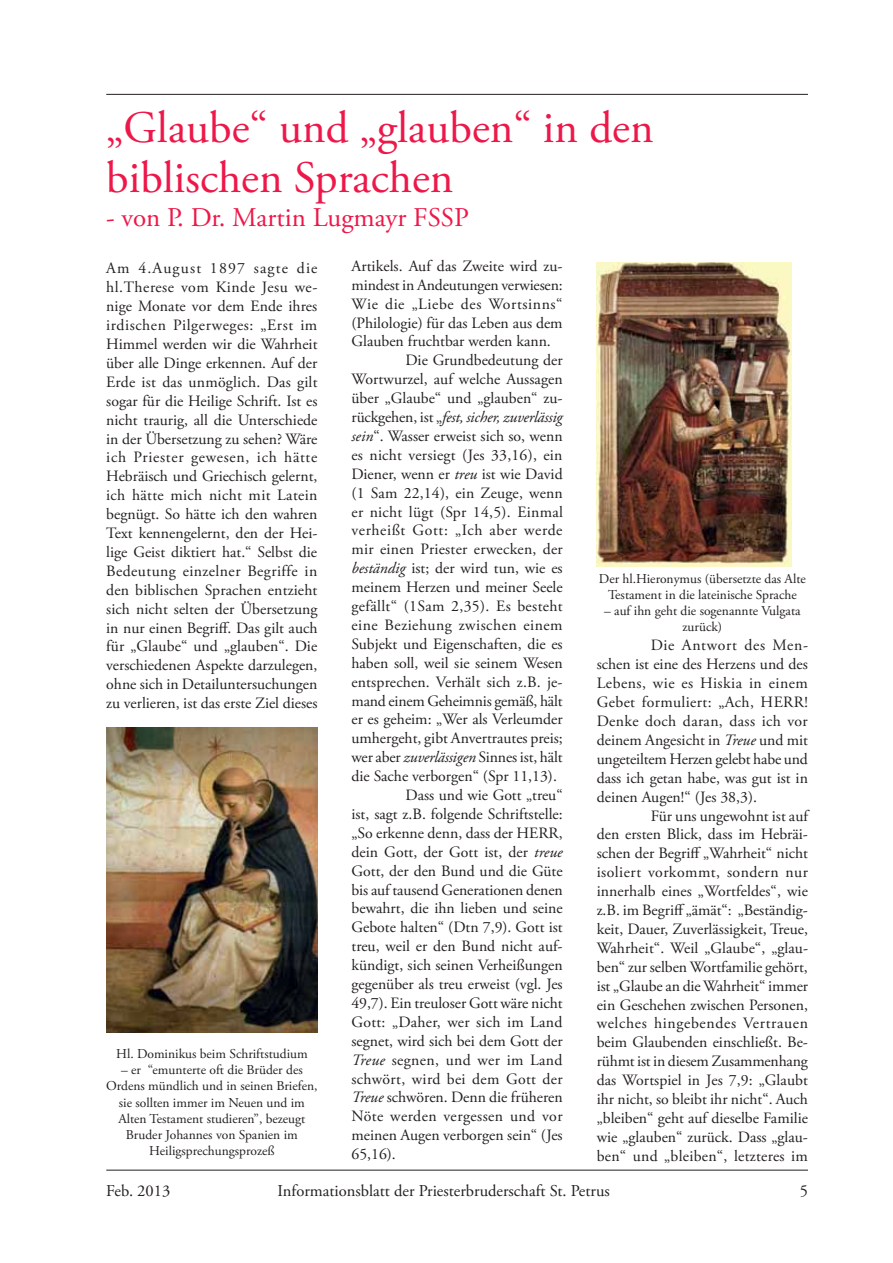
<style>
.page{position:relative;width:893px;height:1263px;background:#fff}
.page>*{position:absolute;margin:0;border:0;box-sizing:border-box;transform-origin:0 0}
.t1{font:45px/49.5px "Adobe Garamond Pro";color:#ed1849}
.t2{font:27px "Adobe Garamond Pro";color:#ed1849}
.t3{font:16.5px "Adobe Garamond Pro";color:#231f20}
.t4{font:15.75px/18.9px "Adobe Garamond Pro";color:#231f20;text-align:justify}
.t5{font:15.75px "Adobe Garamond Pro";letter-spacing:.02em;color:#231f20}
.t6{font:15.75px "Adobe Garamond Pro";letter-spacing:.025em;color:#231f20}
.t7{font:15.75px "Adobe Garamond Pro";letter-spacing:.04em;color:#231f20}
.t8{font:15.75px "Adobe Garamond Pro";letter-spacing:.03em;color:#231f20}
.t9{font:italic 15.75px "Adobe Garamond Pro";letter-spacing:-.01em;color:#231f20}
.t10{font:13.5px/16.2px "Adobe Garamond Pro";color:#231f20;text-align:center}
.s1{font-style:normal}
.s2{font-style:italic}
</style>
<div class="page">
<hr style="left:106px;top:1170px;width:702px;height:1px;background:#231f20">
<hr style="left:106px;top:94px;width:702px;height:1px;background:#231f20">
<img style="left:597px;top:262px;width:194px;height:305px">
<img style="left:106px;top:728px;width:211px;height:305px">
<h1 class="t1" style="left:106px;top:107px;width:549px">„Glaube“ und „glauben“ in den biblischen Sprachen</h1>
<h2 class="t2" style="left:106px;top:207px;width:364px">- von P. Dr. Martin Lugmayr FSSP</h2>
<p class="t4" style="left:351px;top:258px;width:213px">Artikels. Auf das Zweite wird zu-</p>
<p class="t4" style="left:351px;top:276px;width:213px">mindest in Andeutungen verwiesen:</p>
<p class="t7" style="left:351px;top:297px;width:213px">Wie die „Liebe des Wortsinns“</p>
<p class="t4" style="left:351px;top:314px;width:213px">(Philologie) für das Leben aus dem</p>
<p class="t4" style="left:351px;top:333px;width:201px">Glauben fruchtbar werden kann.</p>
<p class="t4" style="left:405px;top:352px;width:159px">Die Grundbedeutung der</p>
<p class="t4" style="left:351px;top:371px;width:213px">Wortwurzel, auf welche Aussagen</p>
<p class="t4" style="left:351px;top:390px;width:213px">über „Glaube“ und „glauben“ zu-</p>
<p class="t9" style="left:351px;top:411px;width:213px"><span class="s1">rückgehen, ist „</span>fest, sicher, zuverlässig</p>
<p class="t4" style="left:351px;top:428px;width:213px"><span class="s2">sein</span>“. Wasser erweist sich so, wenn</p>
<p class="t4" style="left:351px;top:447px;width:212px">es nicht versiegt (Jes 33,16), ein</p>
<p class="t4" style="left:351px;top:465px;width:213px">Diener, wenn er <span class="s2">treu</span> ist wie David</p>
<p class="t4" style="left:351px;top:484px;width:213px">(1 Sam 22,14), ein Zeuge, wenn</p>
<p class="t5" style="left:351px;top:505px;width:213px">er nicht lügt (Spr 14,5). Einmal</p>
<p class="t7" style="left:351px;top:524px;width:213px">verheißt Gott: „Ich aber werde</p>
<p class="t4" style="left:351px;top:541px;width:213px">mir einen Priester erwecken, der</p>
<p class="t4" style="left:351px;top:560px;width:213px"><span class="s2">beständig</span> ist; der wird tun, wie es</p>
<p class="t4" style="left:351px;top:579px;width:213px">meinem Herzen und meiner Seele</p>
<p class="t6" style="left:351px;top:600px;width:213px">gefällt“ (1Sam 2,35). Es besteht</p>
<p class="t8" style="left:351px;top:618px;width:213px">eine Beziehung zwischen einem</p>
<p class="t4" style="left:351px;top:636px;width:213px">Subjekt und Eigenschaften, die es</p>
<p class="t4" style="left:351px;top:654px;width:213px">haben soll, weil sie seinem Wesen</p>
<p class="t4" style="left:351px;top:673px;width:213px">entsprechen. Verhält sich z.B. je-</p>
<p class="t4" style="left:351px;top:692px;width:213px">mand einem Geheimnis gemäß, hält</p>
<p class="t4" style="left:351px;top:711px;width:213px">er es geheim: „Wer als Verleumder</p>
<p class="t4" style="left:351px;top:730px;width:213px">umhergeht, gibt Anvertrautes preis;</p>
<p class="t4" style="left:351px;top:749px;width:213px">wer aber <span class="s2">zuverlässigen</span> Sinnes ist, hält</p>
<p class="t4" style="left:351px;top:768px;width:207px">die Sache verborgen“ (Spr 11,13).</p>
<p class="t4" style="left:405px;top:787px;width:159px">Dass und wie Gott „treu“</p>
<p class="t4" style="left:351px;top:806px;width:213px">ist, sagt z.B. folgende Schriftstelle:</p>
<p class="t4" style="left:351px;top:825px;width:213px">„So erkenne denn, dass der HERR,</p>
<p class="t4" style="left:351px;top:843px;width:213px">dein Gott, der Gott ist, der <span class="s2">treue</span></p>
<p class="t4" style="left:351px;top:862px;width:213px">Gott, der den Bund und die Güte</p>
<p class="t4" style="left:351px;top:881px;width:213px">bis auf tausend Generationen denen</p>
<p class="t4" style="left:351px;top:900px;width:213px">bewahrt, die ihn lieben und seine</p>
<p class="t4" style="left:351px;top:919px;width:213px">Gebote halten“ (Dtn 7,9). Gott ist</p>
<p class="t4" style="left:351px;top:938px;width:213px">treu, weil er den Bund nicht auf-</p>
<p class="t4" style="left:351px;top:957px;width:213px">kündigt, sich seinen Verheißungen</p>
<p class="t4" style="left:351px;top:976px;width:213px">gegenüber als treu erweist (vgl. Jes</p>
<p class="t4" style="left:351px;top:995px;width:213px">49,7). Ein treuloser Gott wäre nicht</p>
<p class="t5" style="left:351px;top:1015px;width:212px">Gott: „Daher, wer sich im Land</p>
<p class="t4" style="left:351px;top:1032px;width:213px">segnet, wird sich bei dem Gott der</p>
<p class="t6" style="left:351px;top:1053px;width:213px"><span class="s2">Treue</span> segnen, und wer im Land</p>
<p class="t5" style="left:351px;top:1072px;width:213px">schwört, wird bei dem Gott der</p>
<p class="t4" style="left:351px;top:1089px;width:213px"><span class="s2">Treue</span> schwören. Denn die früheren</p>
<p class="t8" style="left:351px;top:1110px;width:213px">Nöte werden vergessen und vor</p>
<p class="t4" style="left:351px;top:1127px;width:213px">meinen Augen verborgen sein“ (Jes</p>
<p class="t4" style="left:351px;top:1146px;width:46px">65,16).</p>
<p class="t4" style="left:106px;top:260px;width:213px">Am 4.August 1897 sagte die hl.Therese vom Kinde Jesu we&shy;nige Monate vor dem Ende ihres irdischen Pilgerweges: „Erst im Himmel werden wir die Wahrheit über alle Dinge erkennen. Auf der Erde ist das unmöglich. Das gilt sogar für die Heilige Schrift. Ist es nicht traurig, all die Unterschiede in der Übersetzung zu sehen? Wäre ich Priester gewesen, ich hätte Hebräisch und Griechisch gelernt, ich hätte mich nicht mit Latein begnügt. So hätte ich den wahren Text kennengelernt, den der Hei&shy;lige Geist diktiert hat.“ Selbst die Bedeutung einzelner Begriffe in den biblischen Sprachen entzieht sich nicht selten der Übersetzung in nur einen Begriff. Das gilt auch für „Glaube“ und „glauben“. Die verschiedenen Aspekte darzulegen, ohne sich in Detailuntersuchungen zu verlieren, ist das erste Ziel dieses</p>
<p class="t10" style="left:599px;top:571px;width:208px">Der hl.Hieronymus (übersetzte das Alte<br>Testament in die lateinische Sprache</p>
<p class="t10" style="left:604px;top:604px;width:198px">– auf ihn geht die sogenannte Vulgata zurück)</p>
<p class="t4" style="left:597px;top:637px;width:213px;text-indent:54px">Die Antwort des Men&shy;schen ist eine des Herzens und des Lebens, wie es Hiskia in einem Gebet formuliert: „Ach, HERR!<br>Denke doch daran, dass ich vor deinem Angesicht in <span class="s2">Treue</span> und mit ungeteiltem Herzen gelebt habe und dass ich getan habe, was gut ist in deinen Augen!“ (Jes 38,3).</p>
<p class="t4" style="left:597px;top:807px;width:213px;text-indent:54px">Für uns ungewohnt ist auf den ersten Blick, dass im Hebräi&shy;schen der Begriff „Wahrheit“ nicht isoliert vorkommt, sondern nur innerhalb eines „Wortfeldes“, wie z.B. im Begriff „ämät“: „Beständig&shy;keit, Dauer, Zuverlässigkeit, Treue, Wahrheit“. Weil „Glaube“, „glau&shy;ben“ zur selben Wortfamilie gehört, ist „Glaube an die Wahrheit“ immer ein Geschehen zwischen Personen, welches hingebendes Vertrauen beim Glaubenden einschließt. Be&shy;rühmt ist in diesem Zusammenhang das Wortspiel in Jes 7,9: „Glaubt ihr nicht, so bleibt ihr nicht“. Auch „bleiben“ geht auf dieselbe Familie wie „glauben“ zurück. Dass „glau&shy;ben“ und „bleiben“, letzteres im</p>
<p class="t10" style="left:116px;top:1047px;width:193px">Hl. Dominikus beim Schriftstudium</p>
<p class="t10" style="left:106px;top:1063px;width:213px">– er “emunterte oft die Brüder des Ordens mündlich und in seinen Briefen, sie sollten immer im Neuen und im Alten Testament studieren”, bezeugt Bruder Johannes von Spanien im Heiligsprechungsprozeß</p>
<p class="t3" style="left:106px;top:1184px;width:66px">Feb. 2013</p>
<p class="t3" style="left:278px;top:1184px;width:334px">Informationsblatt der Priesterbruderschaft St. Petrus</p>
<p class="t3" style="left:800px;top:1184px;width:10px">5</p>
</div>
